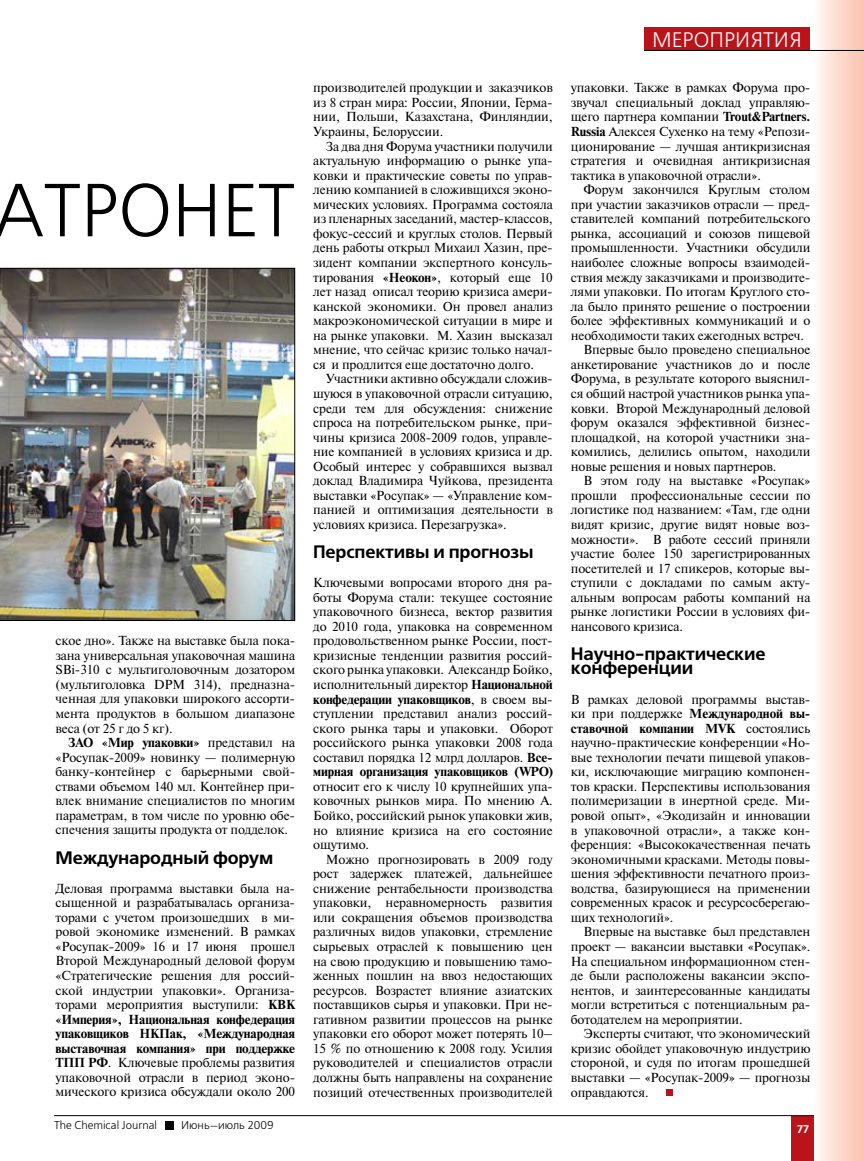
<style>
.page{position:relative;width:864px;height:1161px;background:#fff}
.page>*{position:absolute;margin:0;border:0;box-sizing:border-box;transform-origin:0 0}
.t1{font:74.85px "Free Set C";letter-spacing:-.005em;color:#000;scale:.96 1}
.t2{font:21px "Free Set C";color:#fff}
.t3{font:700 18px/14.5px "Free Set C";letter-spacing:-.01em;color:#000}
.t4{font:13.05px/14.5px "Newton C";letter-spacing:-.01em;color:#000;text-align:justify}
.t5{font:11.25px "Free Set C";color:#000}
.t6{font:700 11.25px "Free Set C";color:#fff}
.s1{font-weight:700}
.s2{font-family:"Newton C"}
</style>
<div class="page">
<div style="left:791px;top:1116px;width:23px;height:45px;background:#ba131a"></div>
<hr style="left:54px;top:1115px;width:809px;height:1px;background:#000">
<div style="left:165px;top:1121px;width:8px;height:8px;background:#000"></div>
<div style="left:644px;top:27px;width:165px;height:24px;background:#ba131a"></div>
<img style="left:814px;top:0;width:49px;height:1161px">
<hr style="left:644px;top:50px;width:219px;height:1px;background:#000">
<img style="left:0;top:268px;width:295px;height:353px">
<svg style="left:666px;top:1090px;width:6px;height:6px"></svg>
<h1 class="t1" style="left:-6px;top:171px;width:314px">АТРОНЕТ</h1>
<p class="t4" style="left:56px;top:633px;width:241px">ское дно». Также на выставке была пока&shy;зана универсальная упаковочная машина SBi-310 с мультиголовочным дозатором (мультиголовка DPM 314), предназна&shy;ченная для упаковки широкого ассорти&shy;мента продуктов в большом диапазоне веса (от 25 г до 5 кг).</p>
<p class="t4" style="left:56px;top:735px;width:241px;text-indent:13px"><span class="s1">ЗАО «Мир упаковки»</span> представил на «Росупак-2009» новинку — полимерную банку-контейнер с барьерными свой&shy;ствами объемом 140 мл. Контейнер при&shy;влек внимание специалистов по многим параметрам, в том числе по уровню обе&shy;спечения защиты продукта от подделок.</p>
<h3 class="t3" style="left:56px;top:851px;width:219px">Международный форум</h3>
<p class="t4" style="left:56px;top:881px;width:241px">Деловая программа выставки была на&shy;сыщенной и разрабатывалась организа&shy;торами с учетом произошедших в ми&shy;ровой экономике изменений. В рамках «Росупак-2009» 16 и 17 июня прошел Второй Международный деловой форум «Стратегические решения для россий&shy;ской индустрии упаковки». Организа&shy;торами мероприятия выступили: <span class="s1">КВК «Империя», Национальная конфедерация упаковщиков НКПак, «Международная выставочная компания» при поддержке ТПП РФ</span>. Ключевые проблемы развития упаковочной отрасли в период эконо&shy;мического кризиса обсуждали около 200</p>
<p class="t5" style="left:54px;top:1118px;width:104px">The Chemical Journal</p>
<p class="t5" style="left:181px;top:1118px;width:94px">Июнь<span class="s2">–</span>июль 2009</p>
<p class="t4" style="left:313px;top:81px;width:241px">производителей продукции и заказчиков из 8 стран мира: России, Японии, Герма&shy;нии, Польши, Казахстана, Финляндии, Украины, Белоруссии.</p>
<p class="t4" style="left:313px;top:139px;width:241px;text-indent:13px">За два дня Форума участники получили актуальную информацию о рынке упа&shy;ковки и практические советы по управ&shy;лению компанией в сложивщихся эконо&shy;мических условиях. Программа состояла из пленарных заседаний, мастер-классов, фокус-сессий и круглых столов. Первый день работы открыл Михаил Хазин, пре&shy;зидент компании экспертного консуль&shy;тирования <span class="s1">«Неокон»</span>, который еще 10 лет назад описал теорию кризиса амери&shy;канской экономики. Он провел анализ макроэкономической ситуации в мире и на рынке упаковки. М. Хазин высказал мнение, что сейчас кризис только начал&shy;ся и продлится еще достаточно долго.</p>
<p class="t4" style="left:313px;top:372px;width:241px;text-indent:13px">Участники активно обсуждали сложив&shy;шуюся в упаковочной отрасли ситуацию, среди тем для обсуждения: снижение спроса на потребительском рынке, при&shy;чины кризиса 2008-2009 годов, управле&shy;ние компанией в условиях кризиса и др.<br>Особый интерес у собравшихся вызвал доклад Владимира Чуйкова, президента выставки «Росупак» — «Управление ком&shy;панией и оптимизация деятельности в условиях кризиса. Перезагрузка».</p>
<h3 class="t3" style="left:313px;top:545px;width:222px">Перспективы и прогнозы</h3>
<p class="t4" style="left:313px;top:575px;width:241px">Ключевыми вопросами второго дня ра&shy;боты Форума стали: текущее состояние упаковочного бизнеса, вектор развития до 2010 года, упаковка на современном продовольственном рынке России, пост&shy;кризисные тенденции развития россий&shy;ского рынка упаковки. Александр Бойко, исполнительный директор <span class="s1">Национальной конфедерации упаковщиков</span>, в своем вы&shy;ступлении представил анализ россий&shy;ского рынка тары и упаковки. Оборот российского рынка упаковки 2008 года составил порядка 12 млрд долларов. <span class="s1">Все&shy;мирная организация упаковщиков (WPO)</span></p>
<p class="t4" style="left:313px;top:779px;width:241px">относит его к числу 10 крупнейших упа&shy;ковочных рынков мира. По мнению А.<br>Бойко, российский рынок упаковки жив, но влияние кризиса на его состояние ощутимо.</p>
<p class="t4" style="left:313px;top:852px;width:241px;text-indent:13px">Можно прогнозировать в 2009 году рост задержек платежей, дальнейшее снижение рентабельности производства упаковки, неравномерность развития или сокращения объемов производства различных видов упаковки, стремление сырьевых отраслей к повышению цен на свою продукцию и повышению тамо&shy;женных пошлин на ввоз недостающих ресурсов. Возрастет влияние азиатских поставщиков сырья и упаковки. При не&shy;гативном развитии процессов на рынке упаковки его оборот может потерять 10– 15 % по отношению к 2008 году. Усилия руководителей и специалистов отрасли должны быть направлены на сохранение позиций отечественных производителей</p>
<h2 class="t2" style="left:652px;top:28px;width:151px">МЕРОПРИЯТИЯ</h2>
<p class="t4" style="left:570px;top:81px;width:241px">упаковки. Также в рамках Форума про&shy;звучал специальный доклад управляю&shy;щего партнера компании <span class="s1">Trout&amp;Partners.<br>Russia</span> Алексея Сухенко на тему «Репози&shy;ционирование — лучшая антикризисная стратегия и очевидная антикризисная тактика в упаковочной отрасли».</p>
<p class="t4" style="left:583px;top:183px;width:228px">Форум закончился Круглым столом</p>
<p class="t4" style="left:570px;top:197px;width:241px">при участии заказчиков отрасли — пред-</p>
<p class="t4" style="left:570px;top:212px;width:241px">ставителей компаний потребительского</p>
<p class="t4" style="left:570px;top:226px;width:241px">рынка, ассоциаций и союзов пищевой</p>
<p class="t4" style="left:570px;top:241px;width:241px">промышленности. Участники обсудили</p>
<p class="t4" style="left:570px;top:255px;width:241px">наиболее сложные вопросы взаимодей-</p>
<p class="t4" style="left:570px;top:270px;width:241px">ствия между заказчиками и производите-</p>
<p class="t4" style="left:570px;top:284px;width:241px">лями упаковки. По итогам Круглого сто-</p>
<p class="t4" style="left:570px;top:299px;width:241px">ла было принято решение о построении</p>
<p class="t4" style="left:570px;top:313px;width:241px">более эффективных коммуникаций и о</p>
<p class="t4" style="left:570px;top:328px;width:235px">необходимости таких ежегодных встреч.</p>
<p class="t4" style="left:583px;top:343px;width:228px">Впервые было проведено специальное</p>
<p class="t4" style="left:570px;top:357px;width:241px">анкетирование участников до и после</p>
<p class="t4" style="left:570px;top:372px;width:241px">Форума, в результате которого выяснил-</p>
<p class="t4" style="left:570px;top:386px;width:241px">ся общий настрой участников рынка упа-</p>
<p class="t4" style="left:570px;top:401px;width:241px">ковки. Второй Международный деловой</p>
<p class="t4" style="left:570px;top:415px;width:241px">форум оказался эффективной бизнес-</p>
<p class="t4" style="left:570px;top:430px;width:241px">площадкой, на которой участники зна-</p>
<p class="t4" style="left:570px;top:444px;width:241px">комились, делились опытом, находили</p>
<p class="t4" style="left:570px;top:459px;width:207px">новые решения и новых партнеров.</p>
<p class="t4" style="left:583px;top:474px;width:228px">В этом году на выставке «Росупак»</p>
<p class="t4" style="left:570px;top:488px;width:241px">прошли профессиональные сессии по</p>
<p class="t4" style="left:570px;top:503px;width:241px">логистике под названием: «Там, где одни</p>
<p class="t4" style="left:570px;top:517px;width:241px">видят кризис, другие видят новые воз-</p>
<p class="t4" style="left:570px;top:532px;width:241px">можности». В работе сессий приняли</p>
<p class="t4" style="left:570px;top:546px;width:241px">участие более 150 зарегистрированных</p>
<p class="t4" style="left:570px;top:561px;width:241px">посетителей и 17 спикеров, которые вы-</p>
<p class="t4" style="left:570px;top:575px;width:241px">ступили с докладами по самым акту-</p>
<p class="t4" style="left:570px;top:590px;width:241px">альным вопросам работы компаний на</p>
<p class="t4" style="left:570px;top:604px;width:241px">рынке логистики России в условиях фи-</p>
<p class="t4" style="left:570px;top:619px;width:114px">нансового кризиса.</p>
<h3 class="t3" style="left:570px;top:647px;width:196px">Научно-практические конференции</h3>
<p class="t4" style="left:570px;top:692px;width:241px">В рамках деловой программы выстав&shy;ки при поддержке <span class="s1">Международной вы&shy;ставочной компании MVK</span> состоялись научно-практические конференции «Но&shy;вые технологии печати пищевой упаков&shy;ки, исключающие миграцию компонен&shy;тов краски. Перспективы использования полимеризации в инертной среде. Ми&shy;ровой опыт», «Экодизайн и инновации в упаковочной отрасли», а также кон&shy;ференция: «Высококачественная печать экономичными красками. Методы повы&shy;шения эффективности печатного произ&shy;водства, базирующиеся на применении современных красок и ресурсосберегаю&shy;щих технологий».</p>
<p class="t4" style="left:570px;top:925px;width:241px;text-indent:13px">Впервые на выставке был представлен проект — вакансии выставки «Росупак».<br>На специальном информационном стен&shy;де были расположены вакансии экспо&shy;нентов, и заинтересованные кандидаты могли встретиться с потенциальным ра&shy;ботодателем на мероприятии.</p>
<p class="t4" style="left:570px;top:1026px;width:241px;text-indent:13px">Эксперты считают, что экономический кризис обойдет упаковочную индустрию стороной, и судя по итогам прошедшей выставки — «Росупак-2009» — прогнозы оправдаются.</p>
<p class="t6" style="left:797px;top:1122px;width:13px">77</p>
</div>
